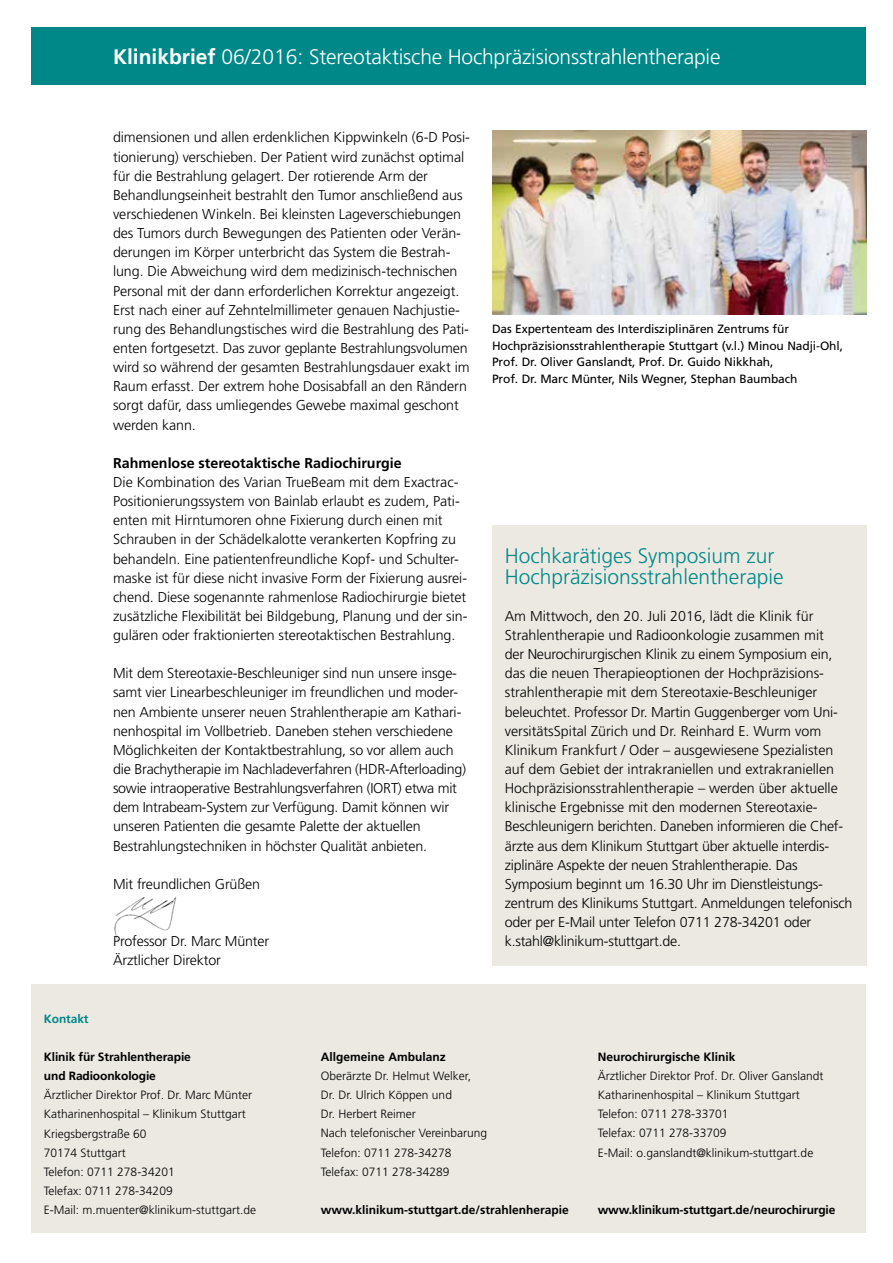
<style>
.page{position:relative;width:893px;height:1263px;background:#fff}
.page>*{position:absolute;margin:0;border:0;box-sizing:border-box;transform-origin:0 0}
.t1{font:300 21px "Frutiger LT";letter-spacing:-.01em;color:#fff}
.t2{font:300 21px/21px "Frutiger LT";color:#008889}
.t3{font:300 14.25px/19.2px "Frutiger LT";letter-spacing:-.005em;color:#000}
.t4{font:700 14.25px "Frutiger LT";color:#000}
.t5{font:300 12px/19.2px "Frutiger LT";color:#000}
.t6{font:12px/16.5px "Frutiger LT";letter-spacing:-.01em;color:#000}
.t7{font:700 12px/19.2px "Frutiger LT";letter-spacing:-.01em;color:#000}
.t8{font:700 12px "Frutiger LT";letter-spacing:-.01em;color:#008889}
.s1{font-weight:700}
</style>
<div class="page">
<div style="left:31px;top:28px;width:835px;height:57px;background:#008889"></div>
<div style="left:31px;top:984px;width:835px;height:249px;background:#ece9e2"></div>
<div style="left:492px;top:525px;width:374px;height:440px;background:#ece9e2"></div>
<img style="left:114px;top:897px;width:63px;height:46px">
<img style="left:492px;top:130px;width:374px;height:185px">
<h1 class="t1" style="left:113px;top:45px;width:609px"><span class="s1">Klinikbrief</span> 06/2016: Stereotaktische Hochpräzisionsstrahlentherapie</h1>
<p class="t3" style="left:113px;top:128px;width:358px">dimensionen und allen erdenklichen Kippwinkeln (6-D Posi&shy;tionierung) verschieben. Der Patient wird zunächst optimal für die Bestrahlung gelagert. Der rotierende Arm der Behandlungseinheit bestrahlt den Tumor anschließend aus verschiedenen Winkeln. Bei kleinsten Lageverschiebungen des Tumors durch Bewegungen des Patienten oder Verän&shy;derungen im Körper unterbricht das System die Bestrah&shy;lung. Die Abweichung wird dem medizinisch-technischen Personal mit der dann erforderlichen Korrektur angezeigt.<br>Erst nach einer auf Zehntelmillimeter genauen Nachjustie&shy;rung des Behandlungstisches wird die Bestrahlung des Pati&shy;enten fortgesetzt. Das zuvor geplante Bestrahlungsvolumen wird so während der gesamten Bestrahlungsdauer exakt im Raum erfasst. Der extrem hohe Dosisabfall an den Rändern sorgt dafür, dass umliegendes Gewebe maximal geschont werden kann.</p>
<p class="t4" style="left:113px;top:454px;width:290px">Rahmenlose stereotaktische Radiochirurgie</p>
<p class="t3" style="left:113px;top:473px;width:356px">Die Kombination des Varian TrueBeam mit dem Exactrac-Positionierungssystem von Bainlab erlaubt es zudem, Pati&shy;enten mit Hirntumoren ohne Fixierung durch einen mit Schrauben in der Schädelkalotte verankerten Kopfring zu behandeln. Eine patientenfreundliche Kopf- und Schulter&shy;maske ist für diese nicht invasive Form der Fixierung ausrei&shy;chend. Diese sogenannte rahmenlose Radiochirurgie bietet zusätzliche Flexibilität bei Bildgebung, Planung und der sin&shy;gulären oder fraktionierten stereotaktischen Bestrahlung.</p>
<p class="t3" style="left:113px;top:664px;width:355px">Mit dem Stereotaxie-Beschleuniger sind nun unsere insge&shy;samt vier Linearbeschleuniger im freundlichen und moder&shy;nen Ambiente unserer neuen Strahlentherapie am Kathari&shy;nenhospital im Vollbetrieb. Daneben stehen verschiedene Möglichkeiten der Kontaktbestrahlung, so vor allem auch die Brachytherapie im Nachladeverfahren (HDR-Afterloading) sowie intraoperative Bestrahlungsverfahren (IORT) etwa mit dem Intrabeam-System zur Verfügung. Damit können wir unseren Patienten die gesamte Palette der aktuellen Bestrahlungstechniken in höchster Qualität anbieten.</p>
<p class="t3" style="left:113px;top:874px;width:149px">Mit freundlichen Grüßen</p>
<p class="t3" style="left:113px;top:932px;width:158px">Professor Dr. Marc Münter<br>Ärztlicher Direktor</p>
<p class="t6" style="left:492px;top:321px;width:352px">Das Expertenteam des Interdisziplinären Zentrums für Hochpräzisionsstrahlentherapie Stuttgart (v.l.) Minou Nadji-Ohl, Prof. Dr. Oliver Ganslandt, Prof. Dr. Guido Nikkhah,<br>Prof. Dr. Marc Münter, Nils Wegner, Stephan Baumbach</p>
<h1 class="t2" style="left:505px;top:546px;width:280px">Hochkarätiges Symposium zur<br>Hochpräzisionsstrahlentherapie</h1>
<p class="t3" style="left:505px;top:606px;width:349px">Am Mittwoch, den 20. Juli 2016, lädt die Klinik für Strahlentherapie und Radioonkologie zusammen mit<br>der Neurochirurgischen Klinik zu einem Symposium ein, das die neuen Therapieoptionen der Hochpräzisions&shy;strahlentherapie mit dem Stereotaxie-Beschleuniger beleuchtet. Professor Dr. Martin Guggenberger vom Uni&shy;versitätsSpital Zürich und Dr. Reinhard E. Wurm vom Klinikum Frankfurt / Oder – ausgewiesene Spezialisten auf dem Gebiet der intrakraniellen und extrakraniellen Hochpräzisionsstrahlentherapie – werden über aktuelle klinische Ergebnisse mit den modernen Stereotaxie-Beschleunigern berichten. Daneben informieren die Chef&shy;ärzte aus dem Klinikum Stuttgart über aktuelle interdis&shy;ziplinäre Aspekte der neuen Strahlentherapie. Das Symposium beginnt um 16.30 Uhr im Dienstleistungs&shy;zentrum des Klinikums Stuttgart. Anmeldungen telefonisch oder per E-Mail unter Telefon 0711 278-34201 oder k.stahl@klinikum-stuttgart.de.</p>
<p class="t8" style="left:44px;top:1011px;width:46px">Kontakt</p>
<p class="t7" style="left:44px;top:1047px;width:148px">Klinik für Strahlentherapie und Radioonkologie</p>
<p class="t5" style="left:44px;top:1086px;width:214px">Ärztlicher Direktor Prof. Dr. Marc Münter<br>Katharinenhospital – Klinikum Stuttgart<br>Kriegsbergstraße 60<br>70174 Stuttgart<br>Telefon: 0711 278-34201<br>Telefax: 0711 278-34209<br>E-Mail: m.muenter@klinikum-stuttgart.de</p>
<p class="t7" style="left:321px;top:1047px;width:127px">Allgemeine Ambulanz</p>
<p class="t5" style="left:321px;top:1066px;width:168px">Oberärzte Dr. Helmut Welker,<br>Dr. Dr. Ulrich Köppen und<br>Dr. Herbert Reimer<br>Nach telefonischer Vereinbarung<br>Telefon: 0711 278-34278<br>Telefax: 0711 278-34289</p>
<p class="t7" style="left:321px;top:1200px;width:250px">www.klinikum-stuttgart.de/strahlenherapie</p>
<p class="t7" style="left:598px;top:1047px;width:139px">Neurochirurgische Klinik</p>
<p class="t5" style="left:598px;top:1066px;width:227px">Ärztlicher Direktor Prof. Dr. Oliver Ganslandt Katharinenhospital – Klinikum Stuttgart Telefon: 0711 278-33701<br>Telefax: 0711 278-33709<br>E-Mail: o.ganslandt@klinikum-stuttgart.de</p>
<p class="t7" style="left:598px;top:1200px;width:239px">www.klinikum-stuttgart.de/neurochirurgie</p>
</div>
